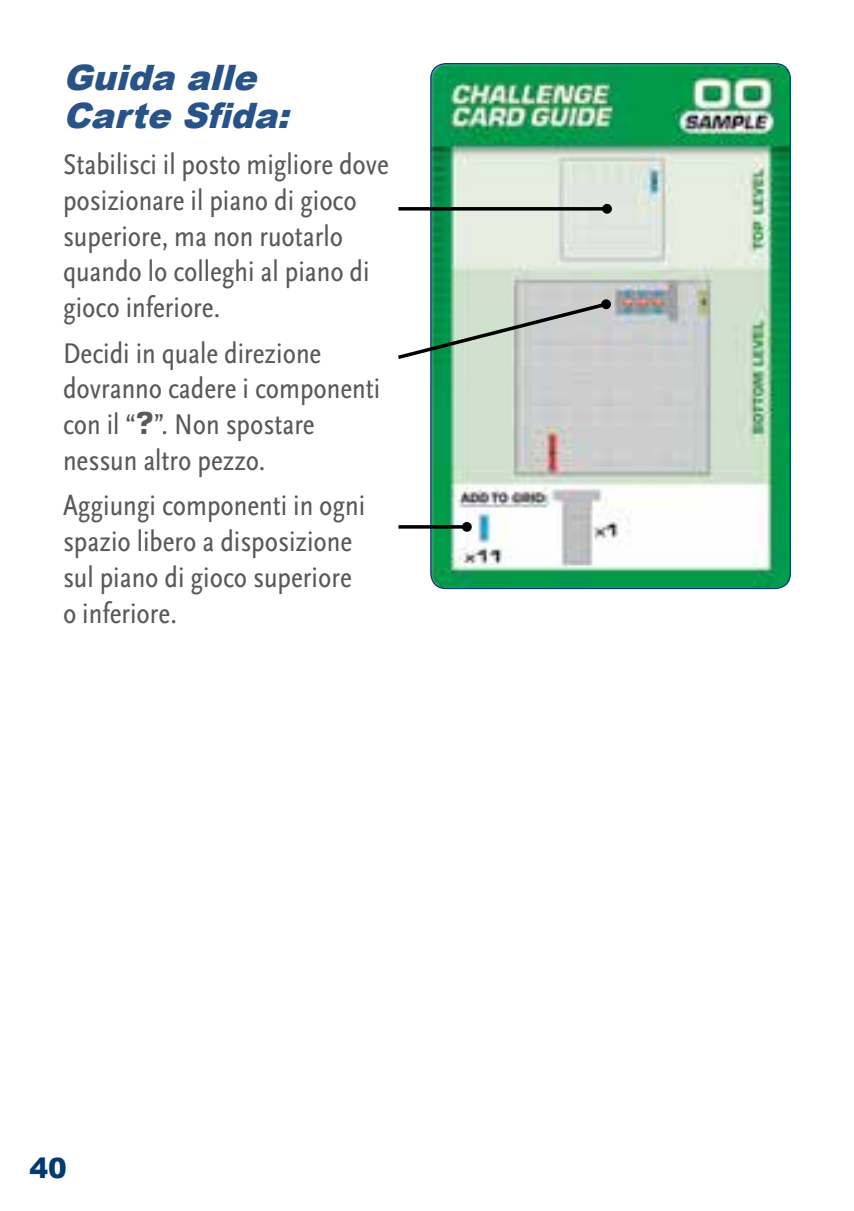
<style>
.page{position:relative;width:854px;height:1211px;background:#fff}
.page>*{position:absolute;margin:0;border:0;box-sizing:border-box;transform-origin:0 0}
.t1{font:italic 900 35px/38.5px "Arial";color:#285389}
.t2{font:condensed 29.75px/35.7px "Scala Sans OT";color:#58595b}
.t3{font:900 28px "Arial";color:#003b74}
.s1{font-family:"Eurostile LT";font-weight:700;font-stretch:normal}
</style>
<div class="page">
<img style="left:432px;top:64px;width:357px;height:524px">
<hr style="left:398px;top:207px;width:208px;height:3px;background:#000">
<div style="left:602px;top:204px;width:9px;height:10px;background:#000;border-radius:50%"></div>
<svg style="left:398px;top:300px;width:212px;height:61px;background:#b4c7bb"></svg>
<div style="left:601px;top:299px;width:9px;height:10px;background:#000;border-radius:50%"></div>
<hr style="left:398px;top:525px;width:68px;height:3px;background:#000">
<svg style="left:461px;top:521px;width:11px;height:11px"></svg>
<p class="t1" style="left:63px;top:57px;width:239px">Guida alle<br>Carte Sfida:</p>
<p class="t2" style="left:63px;top:147px;width:327px">Stabilisci il posto migliore dove posizionare il piano di gioco superiore, ma non ruotarlo quando lo colleghi al piano di gioco inferiore.</p>
<p class="t2" style="left:63px;top:336px;width:318px">Decidi in quale direzione dovranno cadere i componenti con il “<span class="s1">?</span>”. Non spostare nessun altro pezzo.</p>
<p class="t2" style="left:63px;top:488px;width:304px">Aggiungi componenti in ogni spazio libero a disposizione sul piano di gioco superiore o inferiore.</p>
<p class="t3" style="left:30px;top:1147px;width:39px">40</p>
</div>
